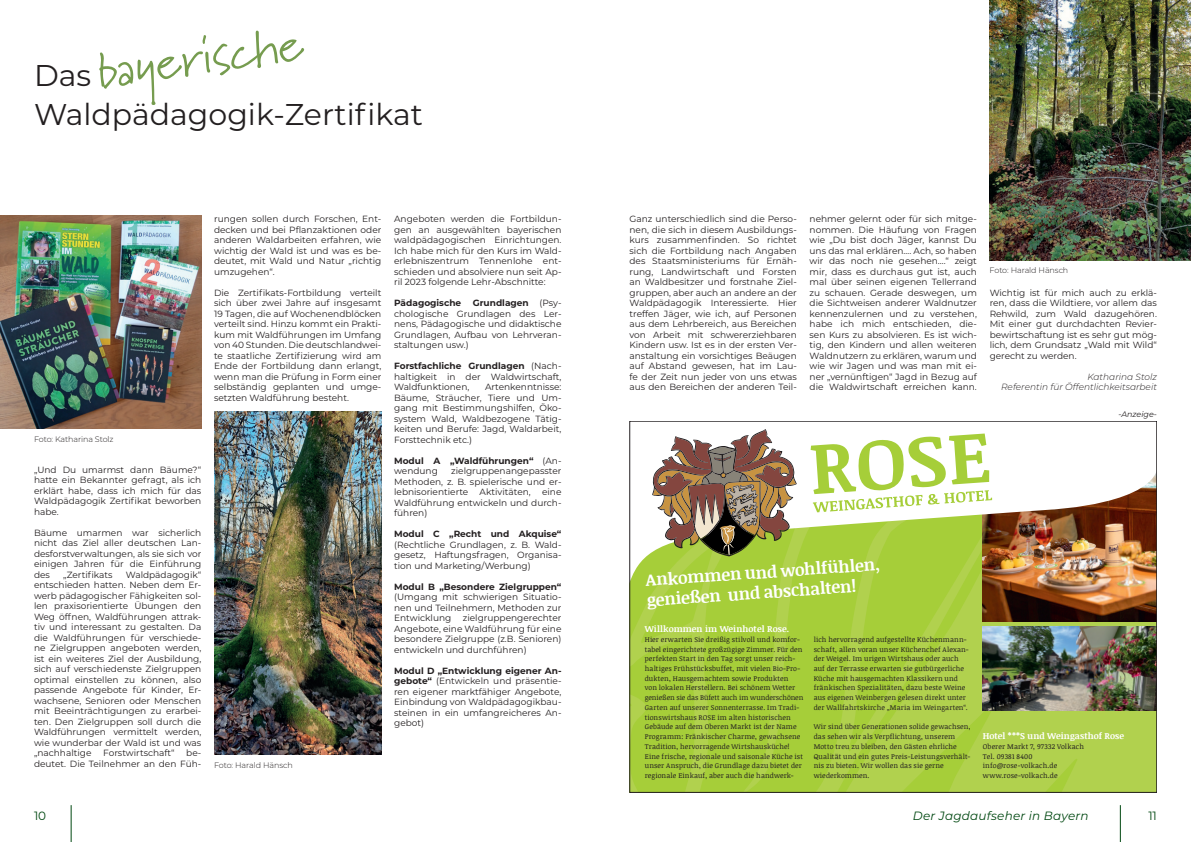
<style>
.page{position:relative;width:1191px;height:842px;background:#fff}
.page>*{position:absolute;margin:0;border:0;box-sizing:border-box;transform-origin:0 0}
.t1{font:52px "Marydale";color:#769c4f}
.t2{font:30px "Montserrat";color:#231f20}
.t3{font:700 16.8px/20.2px "Noticia Text";color:#fff}
.t4{font:italic 12px "Montserrat";letter-spacing:.015em;color:#004811}
.t5{font:12px "Montserrat";color:#004811}
.t6{font:9px/10.5px "Montserrat";color:#231f20;text-align:justify}
.t7{font:700 9px/10.5px "Montserrat";color:#231f20}
.t8{font:italic 300 9px/10.5px "Montserrat";color:#231f20;text-align:right}
.t9{font:700 8.9px "Noticia Text";letter-spacing:.005em;color:#fff}
.t10{font:300 8px "Montserrat";letter-spacing:-.01em;color:#231f20}
.t11{font:italic 8px "Montserrat";color:#231f20}
.t12{font:7.1px/9.7px "Noticia Text";letter-spacing:.01em;color:#231f20}
.s1{font-weight:700}
.s2{font-weight:400}
</style>
<div class="page">
<hr style="left:71px;top:805px;width:1px;height:37px;background:#004811">
<hr style="left:1120px;top:805px;width:1px;height:37px;background:#004811">
<img style="left:214px;top:411px;width:167px;height:343px">
<img style="left:0;top:216px;width:201px;height:213px">
<img style="left:989px;top:0;width:202px;height:261px">
<svg style="left:631px;top:585px;width:524px;height:206px;background:#aace42"></svg>
<img style="left:982px;top:585px;width:173px;height:37px">
<img style="left:982px;top:627px;width:173px;height:83px">
<img style="left:631px;top:475px;width:524px;height:110px">
<svg style="left:652px;top:429px;width:144px;height:127px"></svg>
<svg style="left:810px;top:433px;width:182px;height:79px"></svg>
<h1 class="t1" style="left:93px;top:40px;width:209px;rotate:-8deg">bayerische</h1>
<h2 class="t2" style="left:34px;top:94px;width:390px">Waldpädagogik-Zertifikat</h2>
<h2 class="t2" style="left:34px;top:55px;width:59px">Das</h2>
<p class="t6" style="left:214px;top:213px;width:169px">rungen sollen durch Forschen, Ent&shy;decken und bei Pflanzaktionen oder anderen Waldarbeiten erfahren, wie wichtig der Wald ist und was es be&shy;deutet, mit Wald und Natur „richtig umzugehen“.</p>
<p class="t6" style="left:214px;top:287px;width:169px">Die Zertifikats-Fortbildung verteilt sich über zwei Jahre auf insgesamt 19 Tagen, die auf Wochenendblöcken verteilt sind. Hinzu kommt ein Prakti&shy;kum mit Waldführungen im Umfang von 40 Stunden. Die deutschlandwei&shy;te staatliche Zertifizierung wird am Ende der Fortbildung dann erlangt, wenn man die Prüfung in Form einer selbständig geplanten und umge&shy;setzten Waldführung besteht.</p>
<p class="t10" style="left:34px;top:434px;width:81px">Foto: Katharina Stolz</p>
<p class="t6" style="left:34px;top:464px;width:169px">„Und Du umarmst dann Bäume?“ hatte ein Bekannter gefragt, als ich erklärt habe, dass ich mich für das Waldpädagogik Zertifikat beworben habe.</p>
<p class="t6" style="left:34px;top:527px;width:169px">Bäume umarmen war sicherlich nicht das Ziel aller deutschen Lan&shy;desforstverwaltungen, als sie sich vor einigen Jahren für die Einführung des</p>
<p class="t6" style="left:63px;top:569px;width:51px">„Zertifikats</p>
<p class="t6" style="left:34px;top:569px;width:169px;text-indent:92px">Waldpädagogik“ entschieden hatten. Neben dem Er&shy;werb pädagogischer Fähigkeiten sol&shy;len praxisorientierte Übungen den Weg öffnen, Waldführungen attrak&shy;tiv und interessant zu gestalten. Da die Waldführungen für verschiede&shy;ne Zielgruppen angeboten werden, ist ein weiteres Ziel der Ausbildung, sich auf verschiedenste Zielgruppen optimal einstellen zu können, also passende Angebote für Kinder, Er&shy;wachsene, Senioren oder Menschen mit Beeinträchtigungen zu erarbei&shy;ten. Den Zielgruppen soll durch die Waldführungen vermittelt werden, wie wunderbar der Wald ist und was „nachhaltige</p>
<p class="t6" style="left:103px;top:747px;width:73px">Forstwirtschaft“</p>
<p class="t6" style="left:34px;top:747px;width:169px;text-align:right">be-<br>deutet. Die Teilnehmer an den Füh-</p>
<p class="t10" style="left:214px;top:759px;width:80px">Foto: Harald Hänsch</p>
<p class="t6" style="left:394px;top:213px;width:169px">Angeboten werden die Fortbildun&shy;gen an ausgewählten bayerischen waldpädagogischen Einrichtungen.<br>Ich habe mich für den Kurs im Wald&shy;erlebniszentrum Tennenlohe ent&shy;schieden und absolviere nun seit Ap&shy;ril 2023 folgende Lehr-Abschnitte:</p>
<p class="t7" style="left:394px;top:297px;width:69px">Pädagogische</p>
<p class="t6" style="left:394px;top:297px;width:169px;text-indent:79px"><span class="s1">Grundlagen</span> (Psy&shy;chologische Grundlagen des Ler&shy;nens, Pädagogische und didaktische Grundlagen, Aufbau von Lehrveran&shy;staltungen usw.)</p>
<p class="t6" style="left:394px;top:360px;width:169px"><span class="s1">Forstfachliche Grundlagen</span> (Nach&shy;haltigkeit in der Waldwirtschaft, Waldfunktionen,</p>
<p class="t6" style="left:394px;top:381px;width:169px;text-indent:91px">Artenkenntnisse:<br>Bäume, Sträucher, Tiere und Um&shy;gang mit Bestimmungshilfen, Öko&shy;system Wald, Waldbezogene Tätig&shy;keiten und Berufe: Jagd, Waldarbeit, Forsttechnik etc.)</p>
<p class="t7" style="left:394px;top:455px;width:169px">Modul A „Waldführungen“ <span class="s2">(An&shy;wendung</span></p>
<p class="t6" style="left:394px;top:466px;width:169px;text-indent:57px">zielgruppenangepasster Methoden, z. B. spielerische und er&shy;lebnisorientierte</p>
<p class="t6" style="left:394px;top:487px;width:169px;text-indent:148px">eine Waldführung entwickeln und durch&shy;führen)</p>
<p class="t7" style="left:394px;top:528px;width:169px">Modul C „Recht und Akquise“</p>
<p class="t6" style="left:394px;top:539px;width:169px">(Rechtliche Grundlagen, z. B. Wald&shy;gesetz, Haftungsfragen, Organisa&shy;tion und Marketing/Werbung)</p>
<p class="t7" style="left:394px;top:581px;width:169px">Modul B „Besondere Zielgruppen“</p>
<p class="t6" style="left:394px;top:592px;width:169px">(Umgang mit schwierigen Situatio&shy;nen und Teilnehmern, Methoden zur Entwicklung</p>
<p class="t6" style="left:479px;top:487px;width:53px">Aktivitäten,</p>
<p class="t6" style="left:394px;top:613px;width:169px;text-indent:69px">zielgruppengerechter Angebote, eine Waldführung für eine besondere Zielgruppe (z.B. Senioren) entwickeln und durchführen)</p>
<p class="t6" style="left:394px;top:665px;width:169px"><span class="s1">Modul D „Entwicklung eigener An&shy;gebote“</span> (Entwickeln und präsentie&shy;ren eigener marktfähiger Angebote, Einbindung von Waldpädagogikbau&shy;steinen in ein umfangreicheres An&shy;gebot)</p>
<p class="t6" style="left:629px;top:213px;width:169px">Ganz unterschiedlich sind die Perso&shy;nen, die sich in diesem Ausbildungs&shy;kurs zusammenfinden. So richtet sich die Fortbildung nach Angaben des Staatsministeriums für Ernäh&shy;rung, Landwirtschaft und Forsten an Waldbesitzer und forstnahe Ziel&shy;gruppen, aber auch an andere an der Waldpädagogik Interessierte. Hier treffen Jäger, wie ich, auf Personen aus dem Lehrbereich, aus Bereichen von Arbeit mit schwererziehbaren Kindern usw. Ist es in der ersten Ver&shy;anstaltung ein vorsichtiges Beäugen auf Abstand gewesen, hat im Lau&shy;fe der Zeit nun jeder von uns etwas aus den Bereichen der anderen Teil-</p>
<p class="t6" style="left:809px;top:213px;width:169px">nehmer gelernt oder für sich mitge&shy;nommen. Die Häufung von Fragen wie „Du bist doch Jäger, kannst Du uns das mal erklären…. Ach, so haben wir das noch nie gesehen….“ zeigt mir, dass es durchaus gut ist, auch mal über seinen eigenen Tellerrand zu schauen. Gerade deswegen, um die Sichtweisen anderer Waldnutzer kennenzulernen und zu verstehen, habe ich mich entschieden, die&shy;sen Kurs zu absolvieren. Es ist wich&shy;tig, den Kindern und allen weiteren Waldnutzern zu erklären, warum und wie wir Jagen und was man mit ei&shy;ner „vernünftigen“ Jagd in Bezug auf die Waldwirtschaft erreichen kann.</p>
<p class="t10" style="left:989px;top:265px;width:80px">Foto: Harald Hänsch</p>
<p class="t6" style="left:989px;top:287px;width:169px">Wichtig ist für mich auch zu erklä&shy;ren, dass die Wildtiere, vor allem das Rehwild, zum Wald dazugehören.<br>Mit einer gut durchdachten Revier&shy;bewirtschaftung ist es sehr gut mög&shy;lich, dem Grundsatz „Wald mit Wild“ gerecht zu werden.</p>
<p class="t8" style="left:1001px;top:371px;width:157px">Katharina Stolz<br>Referentin für Öffentlichkeitsarbeit</p>
<p class="t11" style="left:1118px;top:409px;width:40px">-Anzeige-</p>
<h3 class="t3" style="left:645px;top:569px;width:236px;rotate:-4deg">Ankommen und wohlfühlen, genießen und abschalten!</h3>
<p class="t9" style="left:645px;top:622px;width:146px">Willkommen im Weinhotel Rose.</p>
<p class="t12" style="left:645px;top:634px;width:160px">Hier erwarten Sie dreißig stilvoll und komfor&shy;tabel eingerichtete großzügige Zimmer. Für den perfekten Start in den Tag sorgt unser reich&shy;haltiges Frühstücksbuffet, mit vielen Bio-Pro&shy;dukten, Hausgemachtem sowie Produkten<br>von lokalen Herstellern. Bei schönem Wetter genießen sie das Büfett auch im wunderschönen Garten auf unserer Sonnenterrasse. Im Tradi&shy;tionswirtshaus ROSE im alten historischen Gebäude auf dem Oberen Markt ist der Name Programm: Fränkischer Charme, gewachsene Tradition, hervorragende Wirtshausküche!<br>Eine frische, regionale und saisonale Küche ist unser Anspruch, die Grundlage dazu bietet der regionale Einkauf, aber auch die handwerk-</p>
<p class="t12" style="left:813px;top:634px;width:156px">lich hervorragend aufgestellte Küchenmann&shy;schaft, allen voran unser Küchenchef Alexan&shy;der Weigel. Im urigen Wirtshaus oder auch auf der Terrasse erwarten sie gutbürgerliche Küche mit hausgemachten Klassikern und fränkischen Spezialitäten, dazu beste Weine aus eigenen Weinbergen gelesen direkt unter der Wallfahrtskirche „Maria im Weingarten“.</p>
<p class="t12" style="left:813px;top:722px;width:158px">Wir sind über Generationen solide gewachsen, das sehen wir als Verpflichtung, unserem Motto treu zu bleiben, den Gästen ehrliche Qualität und ein gutes Preis-Leistungsverhält&shy;nis zu bieten. Wir wollen das sie gerne wiederkommen.</p>
<p class="t9" style="left:982px;top:730px;width:143px">Hotel ***S und Weingasthof Rose</p>
<p class="t12" style="left:982px;top:741px;width:103px">Oberer Markt 7, 97332 Volkach<br>Tel. 09381 8400 info@rose-volkach.de www.rose-volkach.de</p>
<h3 class="t5" style="left:34px;top:807px;width:14px">10</h3>
<h3 class="t4" style="left:913px;top:807px;width:177px">Der Jagdaufseher in Bayern</h3>
<h3 class="t5" style="left:1148px;top:807px;width:10px">11</h3>
</div>
